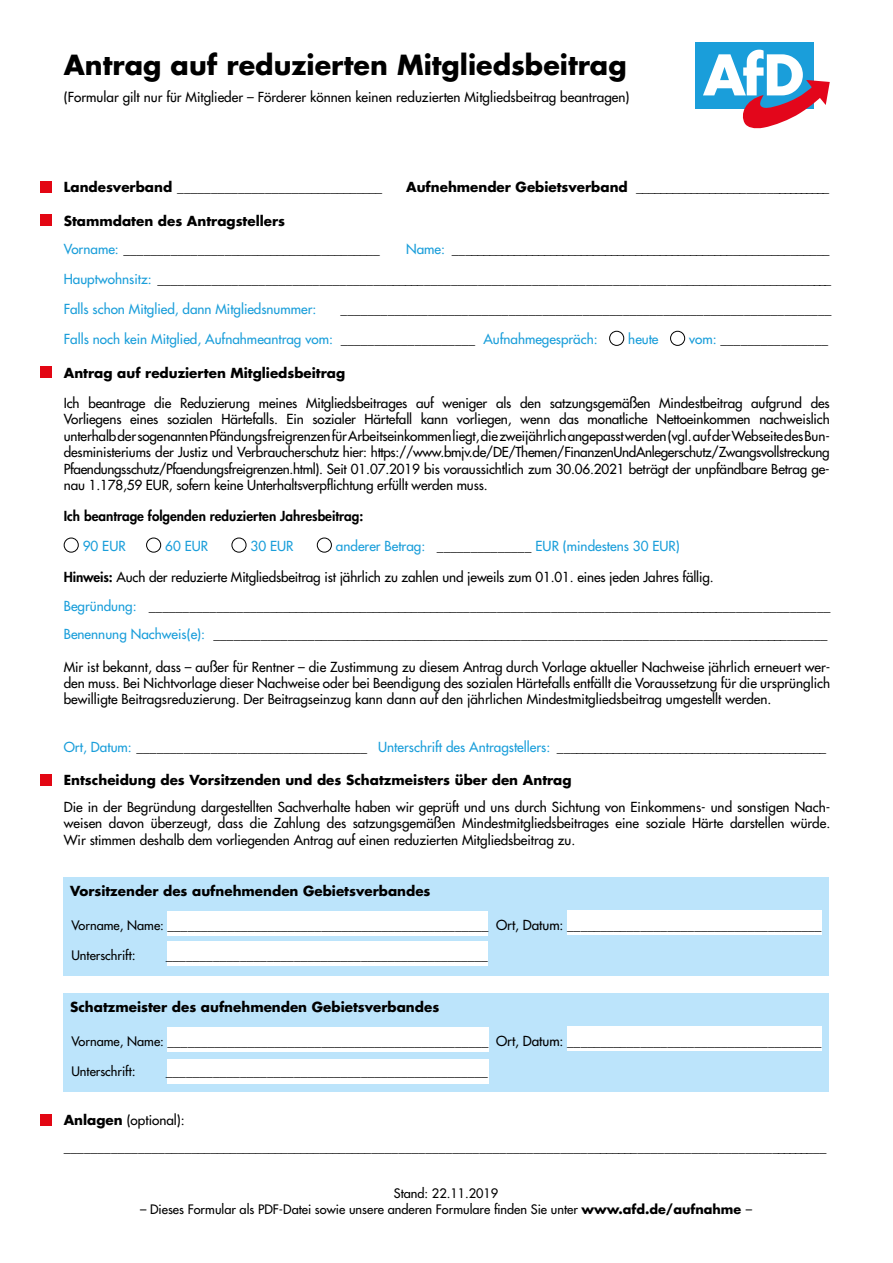
<style>
.page{position:relative;width:893px;height:1263px;background:#fff}
.page>*{position:absolute;margin:0;border:0;box-sizing:border-box;transform-origin:0 0}
.t1{font:700 27px "Futura Std";color:#000}
.t2{font:500 13.5px/16.5px "Futura Std";color:#000;text-align:justify}
.t3{font:13.5px/27px "Futura Std";color:#000}
.t4{font:700 13.5px "Futura Std";color:#000}
.t5{font:500 13.5px "Futura Std";color:#1a9eda}
.t6{font:800 13.5px "Futura Std";color:#000}
.t7{font:500 12.75px "Futura Std";color:#000}
.s1{font-weight:700}
.s2{font-weight:500;color:#1a9eda}
.s3{font-weight:400;color:#000}
.s4{font-weight:800}
.s5{font-size:12.75px}
.s6{font-size:13.5px}
.s7{font-weight:500}
</style>
<div class="page">
<div style="left:695px;top:43px;width:119px;height:66px;background:#1a9eda"></div>
<svg style="left:703px;top:50px;width:127px;height:79px"></svg>
<div style="left:40px;top:181px;width:11px;height:12px;background:#e30613"></div>
<div style="left:40px;top:215px;width:11px;height:11px;background:#e30613"></div>
<div style="left:40px;top:367px;width:11px;height:11px;background:#e30613"></div>
<div style="left:40px;top:774px;width:11px;height:11px;background:#e30613"></div>
<div style="left:40px;top:1114px;width:11px;height:11px;background:#e30613"></div>
<div style="left:64px;top:994px;width:765px;height:98px;background:#bce4fb"></div>
<div style="left:167px;top:1028px;width:321px;height:24px;background:#fff"></div>
<div style="left:167px;top:1059px;width:321px;height:24px;background:#fff"></div>
<div style="left:567px;top:1027px;width:254px;height:24px;background:#fff"></div>
<div style="left:64px;top:877px;width:765px;height:98px;background:#bce4fb"></div>
<div style="left:167px;top:942px;width:321px;height:24px;background:#fff"></div>
<div style="left:167px;top:911px;width:321px;height:24px;background:#fff"></div>
<div style="left:567px;top:910px;width:254px;height:24px;background:#fff"></div>
<div style="left:609px;top:331px;width:15px;height:15px;border:1px solid #000;border-radius:50%"></div>
<div style="left:670px;top:331px;width:15px;height:15px;border:1px solid #000;border-radius:50%"></div>
<div style="left:64px;top:538px;width:15px;height:14px;border:1px solid #000;border-radius:50%"></div>
<div style="left:146px;top:538px;width:15px;height:14px;border:1px solid #000;border-radius:50%"></div>
<div style="left:232px;top:538px;width:14px;height:14px;border:1px solid #000;border-radius:50%"></div>
<div style="left:317px;top:538px;width:15px;height:14px;border:1px solid #000;border-radius:50%"></div>
<h1 class="t1" style="left:64px;top:52px;width:564px">Antrag auf reduzierten Mitgliedsbeitrag</h1>
<p class="t2" style="left:64px;top:90px;width:567px">(Formular gilt nur für Mitglieder – Förderer können keinen reduzierten Mitgliedsbeitrag beantragen)</p>
<p class="t3" style="left:64px;top:175px;width:320px"><span class="s1">Landesverband</span> _______________________________</p>
<p class="t3" style="left:406px;top:175px;width:425px"><span class="s1">Aufnehmender Gebietsverband</span> ________________________________</p>
<p class="t4" style="left:64px;top:214px;width:223px">Stammdaten des Antragstellers</p>
<p class="t3" style="left:64px;top:237px;width:317px"><span class="s2">Vorname:</span> _______________________________________</p>
<p class="t3" style="left:406px;top:237px;width:425px"><span class="s2">Name:</span> _____________________________________________________________</p>
<p class="t3" style="left:64px;top:267px;width:769px"><span class="s2">Hauptwohnsitz:</span> ______________________________________________________________________________________________________</p>
<p class="t5" style="left:64px;top:302px;width:254px">Falls schon Mitglied, dann Mitgliedsnummer:</p>
<p class="t3" style="left:341px;top:297px;width:492px">_________________________________________________________________________</p>
<p class="t5" style="left:64px;top:332px;width:535px">Falls noch kein Mitglied, Aufnahmeantrag vom: <span class="s3">____________________</span> Aufnahmegespräch:</p>
<p class="t5" style="left:628px;top:332px;width:32px">heute</p>
<p class="t3" style="left:689px;top:327px;width:140px"><span class="s2">vom:</span> ________________</p>
<p class="t4" style="left:64px;top:366px;width:283px">Antrag auf reduzierten Mitgliedsbeitrag</p>
<p class="t2" style="left:64px;top:395px;width:767px">Ich beantrage die Reduzierung meines Mitgliedsbeitrages auf weniger als den satzungsgemäßen Mindestbeitrag aufgrund des Vorliegens eines sozialen Härtefalls. Ein sozialer Härtefall kann vorliegen, wenn das monatliche Nettoeinkommen nachweislich unterhalb der sogenannten Pfändungsfreigrenzen für Arbeitseinkommen liegt, die zweijährlich angepasst werden (vgl. auf der Webseite des Bun&shy;desministeriums der Justiz und Verbraucher schutz hier: https://www.bmjv.de/DE/Themen/FinanzenUndAnlegerschutz/Zwangsvollstreckung Pfaendungsschutz/Pfaendungsfreigrenzen.html). Seit 01.07.2019 bis voraussichtlich zum 30.06.2021 beträgt der unpfändbare Betrag ge&shy;nau 1.178,59 EUR, sofern keine Unterhaltsverpflichtung erfüllt werden muss.</p>
<p class="t6" style="left:64px;top:509px;width:301px">Ich beantrage folgenden reduzierten Jahresbeitrag:</p>
<p class="t5" style="left:83px;top:539px;width:44px">90 EUR</p>
<p class="t5" style="left:165px;top:539px;width:44px">60 EUR</p>
<p class="t5" style="left:251px;top:539px;width:44px">30 EUR</p>
<p class="t5" style="left:336px;top:539px;width:345px">anderer Betrag: <span class="s3">______________</span> EUR (mindestens 30 EUR)</p>
<p class="t2" style="left:64px;top:570px;width:651px"><span class="s4">Hinweis:</span> Auch der reduzierte Mitgliedsbeitrag ist jährlich zu zahlen und jeweils zum 01.01. eines jeden Jahres fällig.</p>
<p class="t3" style="left:64px;top:593px;width:768px;line-height:28.5px"><span class="s2">Begründung:</span> _______________________________________________________________________________________________________<br><span class="s2">Benennung Nachweis(e):</span> _____________________________________________________________________________________________</p>
<p class="t2" style="left:64px;top:660px;width:768px">Mir ist bekannt, dass – außer für Rentner – die Zustimmung zu diesem Antrag durch Vorlage aktueller Nachweise jährlich erneuert wer&shy;den muss. Bei Nichtvorlage dieser Nachweise oder bei Beendigung des sozialen Härtefalls entfällt die Voraussetzung für die ursprünglich bewilligte Beitragsreduzierung. Der Beitragseinzug kann dann auf den jährlichen Mindestmitgliedsbeitrag umgestellt werden.</p>
<p class="t3" style="left:64px;top:734px;width:764px"><span class="s2">Ort, Datum:</span> ___________________________________ <span class="s2">Unterschrift des Antragstellers:</span> ____________________________________________</p>
<p class="t4" style="left:64px;top:774px;width:509px">Entscheidung des Vorsitzenden und des Schatzmeisters über den Antrag</p>
<p class="t2" style="left:64px;top:800px;width:768px">Die in der Begründung dargestellten Sachverhalte haben wir geprüft und uns durch Sichtung von Einkommens- und sonstigen Nach&shy;weisen davon überzeugt, dass die Zahlung des satzungsgemäßen Mindestmitgliedsbeitrages eine soziale Härte darstellen würde.<br>Wir stimmen deshalb dem vorliegenden Antrag auf einen reduzierten Mitgliedsbeitrag zu.</p>
<p class="t4" style="left:70px;top:884px;width:362px">Vorsitzender des aufnehmenden Gebietsverbandes</p>
<p class="t2" style="left:71px;top:917px;width:752px"><span class="s5">Vorname, Name:</span> ________________________________________________ Ort, Datum: ______________________________________</p>
<p class="t7" style="left:71px;top:948px;width:66px">Unterschrift<span class="s6">:</span></p>
<p class="t2" style="left:166px;top:947px;width:324px">________________________________________________</p>
<p class="t4" style="left:70px;top:1001px;width:371px">Schatzmeister des aufnehmenden Gebietsverbandes</p>
<p class="t2" style="left:71px;top:1034px;width:752px"><span class="s5">Vorname, Name:</span> ________________________________________________ Ort, Datum: ______________________________________</p>
<p class="t7" style="left:71px;top:1065px;width:66px">Unterschrift<span class="s6">:</span></p>
<p class="t2" style="left:166px;top:1064px;width:324px">________________________________________________</p>
<p class="t3" style="left:64px;top:1107px;width:764px"><span class="s1">Anlagen</span> <span class="s7">(optional): </span>____________________________________________________________________________________________________________________</p>
<p class="t7" style="left:394px;top:1186px;width:106px">Stand: 22.11.2019</p>
<p class="t7" style="left:140px;top:1203px;width:614px">– Dieses Formular als PDF-Datei sowie unsere anderen Formulare finden Sie unter <span class="s1">www.afd.de/aufnahme</span> –</p>
</div>
